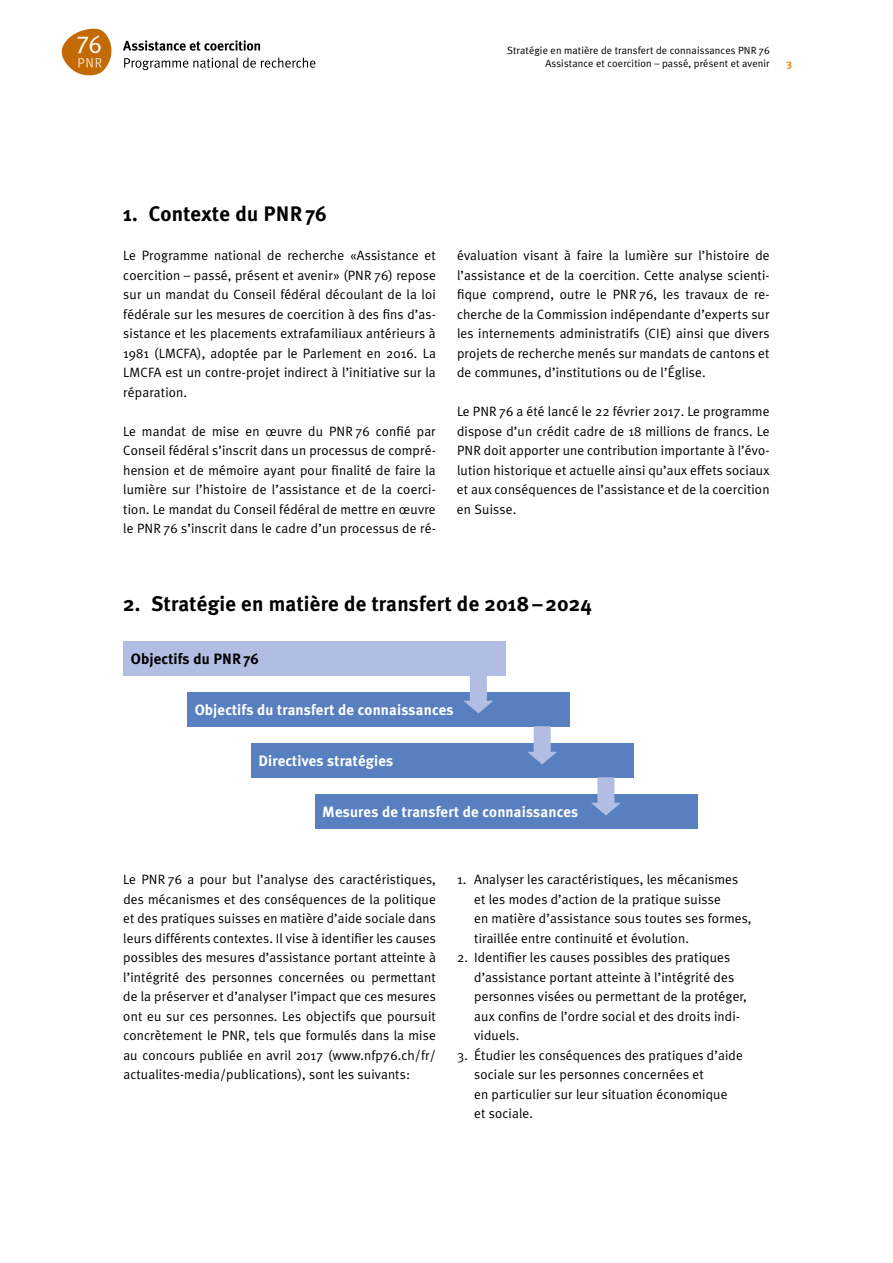
<style>
.page{position:relative;width:893px;height:1263px;background:#fff}
.page>*{position:absolute;margin:0;border:0;box-sizing:border-box;transform-origin:0 0}
.t1{font:700 21px "Meta Plus";letter-spacing:.01em;color:#000}
.t2{font:700 15px "Meta Plus";letter-spacing:.01em;color:#fff}
.t3{font:700 15px "Meta Plus";letter-spacing:.01em;color:#000}
.t4{font:13.5px/19.5px "Meta Plus Normal";letter-spacing:.01em;color:#000;text-align:justify}
.t5{font:10.5px/13.5px "Meta Plus Normal";letter-spacing:.01em;color:#000;text-align:right}
.t6{font:700 10.5px "Meta Plus";color:#f18815}
</style>
<div class="page">
<svg style="left:123px;top:40px;width:137px;height:11px"></svg>
<svg style="left:124px;top:58px;width:191px;height:12px"></svg>
<svg style="left:62px;top:29px;width:50px;height:46px"></svg>
<div style="left:123px;top:641px;width:383px;height:34px;background:#b1bde2"></div>
<div style="left:187px;top:692px;width:383px;height:34px;background:#5880c0"></div>
<div style="left:251px;top:743px;width:383px;height:34px;background:#5880c0"></div>
<div style="left:315px;top:794px;width:382px;height:34px;background:#5880c0"></div>
<svg style="left:463px;top:675px;width:30px;height:38px"></svg>
<svg style="left:527px;top:726px;width:30px;height:38px"></svg>
<svg style="left:591px;top:777px;width:30px;height:38px"></svg>
<p class="t5" style="left:507px;top:43px;width:264px">Stratégie en matière de transfert de connaissances PNR 76<br>Assistance et coercition – passé, présent et avenir</p>
<p class="t6" style="left:787px;top:57px;width:7px">3</p>
<h1 class="t1" style="left:123px;top:202px;width:205px">1. Contexte du PNR76</h1>
<p class="t4" style="left:123px;top:246px;width:314px">Le Programme national de recherche «Assistance et coercition – passé, présent et avenir» (PNR 76) repose sur un mandat du Conseil fédéral découlant de la loi fédérale sur les mesures de coercition à des fins d’as&shy;sistance et les placements extrafamiliaux antérieurs à 1981 (LMCFA), adoptée par le Parlement en 2016. La LMCFA est un contre-projet indirect à l’initiative sur la réparation.</p>
<p class="t4" style="left:123px;top:421px;width:314px">Le mandat de mise en œuvre du PNR 76 confié par Conseil fédéral s’inscrit dans un processus de compré&shy;hension et de mémoire ayant pour finalité de faire la lumière sur l’histoire de l’assistance et de la coerci&shy;tion. Le mandat du Conseil fédéral de mettre en œuvre le PNR 76 s’inscrit dans le cadre d’un processus de ré-</p>
<p class="t4" style="left:457px;top:246px;width:314px">évaluation visant à faire la lumière sur l’histoire de l’assistance et de la coercition. Cette analyse scienti&shy;fique comprend, outre le PNR 76, les travaux de re&shy;cherche de la Commission indépendante d’experts sur les internements administratifs (CIE) ainsi que divers projets de recherche menés sur mandats de cantons et de communes, d’institutions ou de l’Église.</p>
<p class="t4" style="left:457px;top:402px;width:314px">Le PNR 76 a été lancé le 22 février 2017. Le programme dispose d’un crédit cadre de 18 millions de francs. Le PNR doit apporter une contribution importante à l’évo&shy;lution historique et actuelle ainsi qu’aux effets sociaux et aux conséquences de l’assistance et de la coercition en Suisse.</p>
<h1 class="t1" style="left:123px;top:592px;width:470px">2. Stratégie en matière de transfert de 2018– 2024</h1>
<p class="t3" style="left:131px;top:650px;width:129px">Objectifs du PNR76</p>
<p class="t2" style="left:195px;top:701px;width:260px">Objectifs du transfert de connaissances</p>
<p class="t2" style="left:259px;top:752px;width:136px">Directives stratégies</p>
<p class="t2" style="left:322px;top:803px;width:258px">Mesures de transfert de connaissances</p>
<p class="t4" style="left:123px;top:870px;width:314px">Le PNR 76 a pour but l’analyse des caractéristiques, des mécanismes et des conséquences de la politique et des pratiques suisses en matière d’aide sociale dans leurs différents contextes. Il vise à identifier les causes possibles des mesures d’assistance portant atteinte à l’intégrité des personnes concernées ou permettant de la préserver et d’analyser l’impact que ces mesures ont eu sur ces personnes. Les objectifs que poursuit concrètement le PNR, tels que formulés dans la mise au concours publiée en avril 2017 (www.nfp76.ch/fr/ actualites-media/publications), sont les suivants:</p>
<p class="t4" style="left:474px;top:870px;width:279px;text-align:left;text-indent:-17px">1. Analyser les caractéristiques, les mécanismes et les modes d’action de la pratique suisse<br>en matière d’assistance sous toutes ses formes, tiraillée entre continuité et évolution.</p>
<p class="t4" style="left:474px;top:948px;width:274px;text-align:left;text-indent:-17px">2. Identifier les causes possibles des pratiques d’assistance portant atteinte à l’intégrité des personnes visées ou permettant de la protéger, aux confins de l’ordre social et des droits indi&shy;viduels.</p>
<p class="t4" style="left:474px;top:1045px;width:270px;text-align:left;text-indent:-17px">3. Étudier les conséquences des pratiques d’aide sociale sur les personnes concernées et<br>en particulier sur leur situation économique<br>et sociale.</p>
</div>
